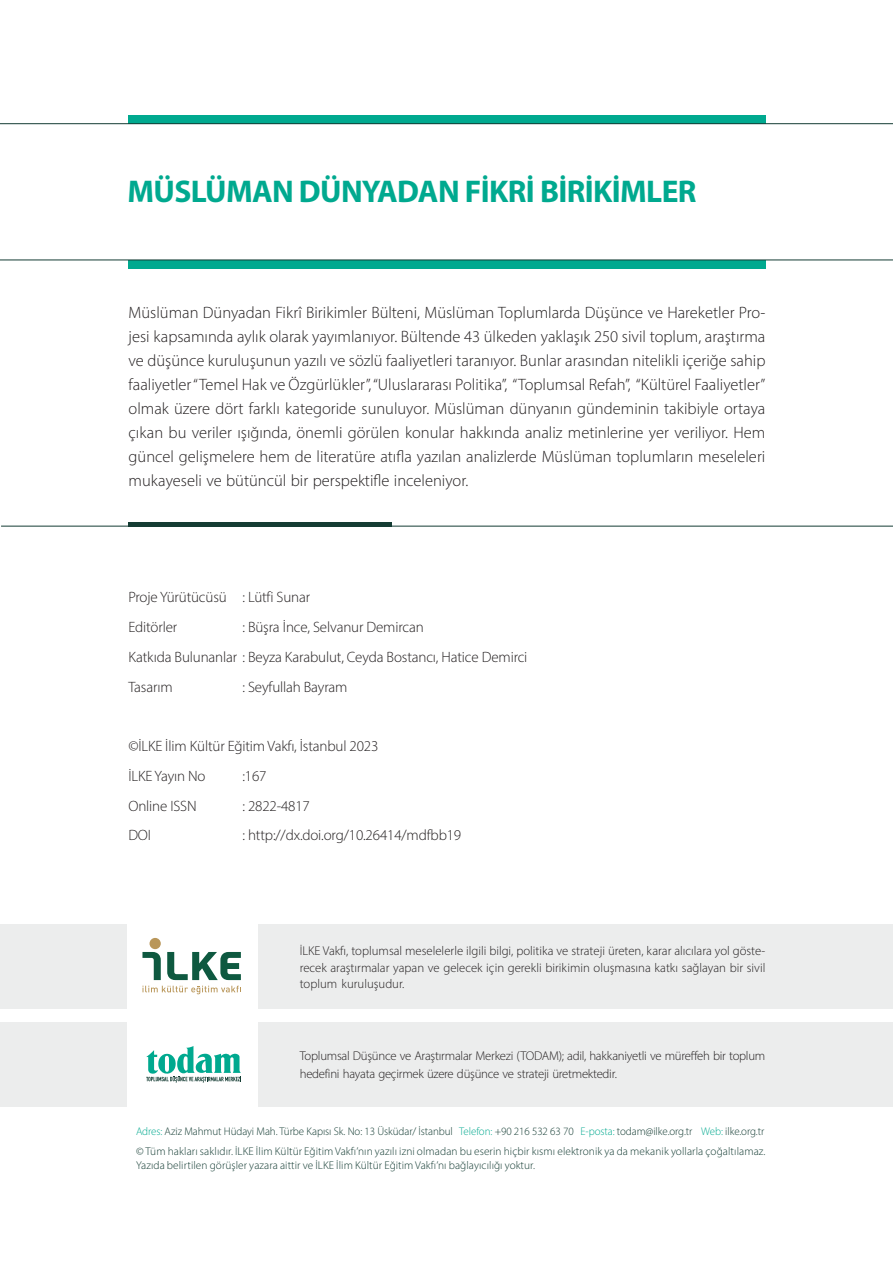
<style>
.page{position:relative;width:893px;height:1263px;background:#fff}
.page>*{position:absolute;margin:0;border:0;box-sizing:border-box;transform-origin:0 0}
.t1{font:700 31.5px "Myriad Pro";letter-spacing:-.02em;color:#00a98f}
.t2{font:300 16.5px/24px "Myriad Pro";color:#231f20;text-align:justify}
.t3{font:300 15px/29.7px "Myriad Pro";letter-spacing:-.01em;color:#231f20}
.t4{font:300 12.75px/16.8px "Myriad Pro";letter-spacing:-.02em;color:#231f20;text-align:justify}
.t5{font:300 11.25px/20.2px "Myriad Pro";letter-spacing:.01em;color:#143c33}
.s1{color:#00a98f}
</style>
<div class="page">
<hr style="left:1px;top:526px;width:892px;height:1px;background:#143c33">
<div style="left:129px;top:522px;width:263px;height:5px;background:#143c33"></div>
<div style="left:128px;top:115px;width:637px;height:8px;background:#00a98f"></div>
<div style="left:128px;top:260px;width:637px;height:9px;background:#00a98f"></div>
<hr style="left:0;top:123px;width:893px;height:1px;background:#143c33">
<hr style="left:0;top:260px;width:893px;height:1px;background:#143c33">
<div style="left:258px;top:925px;width:635px;height:84px;background:#eceded"></div>
<div style="left:258px;top:1022px;width:635px;height:84px;background:#eceded"></div>
<div style="left:0;top:925px;width:127px;height:84px;background:#eceded"></div>
<div style="left:0;top:1022px;width:127px;height:84px;background:#eceded"></div>
<svg style="left:142px;top:952px;width:19px;height:28px"></svg>
<svg style="left:167px;top:952px;width:74px;height:28px"></svg>
<div style="left:150px;top:938px;width:11px;height:11px;background:#b99659;border-radius:50%"></div>
<svg style="left:142px;top:986px;width:99px;height:8px"></svg>
<svg style="left:146px;top:1046px;width:95px;height:37px"></svg>
<h1 class="t1" style="left:128px;top:171px;width:570px">MÜSLÜMAN DÜNYADAN FİKRİ BİRİKİMLER</h1>
<p class="t2" style="left:129px;top:300px;width:638px">Müslüman Dünyadan Fikrî Birikimler Bülteni, Müslüman Toplumlarda Düşünce ve Hareketler Pro&shy;jesi kapsamında aylık olarak yayımlanıyor. Bültende 43 ülkeden yaklaşık 250 sivil toplum, araştırma ve düşünce kuruluşunun yazılı ve sözlü faaliyetleri taranıyor. Bunlar arasından nitelikli içeriğe sahip faaliyetler “Temel Hak ve Özgürlükler”, “Uluslararası Politika”, “Toplumsal Refah”, “Kültürel Faaliyetler” olmak üzere dört farklı kategoride sunuluyor. Müslüman dünyanın gündeminin takibiyle ortaya çıkan bu veriler ışığında, önemli görülen konular hakkında analiz metinlerine yer veriliyor. Hem güncel gelişmelere hem de literatüre atıfla yazılan analizlerde Müslüman toplumların meseleleri mukayeseli ve bütüncül bir perspektifle inceleniyor.</p>
<p class="t3" style="left:128px;top:582px;width:183px">Proje Yürütücüsü : Lütfi Sunar<br>Editörler</p>
<p class="t3" style="left:128px;top:612px;width:400px;text-indent:114px">: Büşra İnce, Selvanur Demircan<br>Katkıda Bulunanlar : Beyza Karabulut, Ceyda Bostancı, Hatice Demirci<br>Tasarım</p>
<p class="t3" style="left:242px;top:672px;width:107px">: Seyfullah Bayram</p>
<p class="t3" style="left:128px;top:731px;width:251px">©İLKE İlim Kültür Eğitim Vakfı, İstanbul 2023<br>İLKE Yayın No</p>
<p class="t3" style="left:242px;top:761px;width:26px">:167</p>
<p class="t3" style="left:128px;top:791px;width:70px">Online ISSN</p>
<p class="t3" style="left:242px;top:791px;width:69px">: 2822-4817</p>
<p class="t3" style="left:128px;top:820px;width:24px">DOI</p>
<p class="t3" style="left:242px;top:820px;width:220px">: http://dx.doi.org/10.26414/mdfbb19</p>
<p class="t4" style="left:300px;top:942px;width:467px">İLKE Vakfı, toplumsal meselelerle ilgili bilgi, politika ve strateji üreten, karar alıcılara yol göste&shy;recek araştırmalar yapan ve gelecek için gerekli birikimin oluşmasına katkı sağlayan bir sivil toplum kuruluşudur.</p>
<p class="t4" style="left:300px;top:1047px;width:467px;line-height:17.2px">Toplumsal Düşünce ve Araştırmalar Merkezi (TODAM); adil, hakkaniyetli ve müreffeh bir toplum hedefini hayata geçirmek üzere düşünce ve strateji üretmektedir.</p>
<p class="t5" style="left:136px;top:1120px;width:631px"><span class="s1">Adres:</span> Aziz Mahmut Hüdayi Mah. Türbe Kapısı Sk. No: 13 Üsküdar/ İstanbul <span class="s1">Telefon:</span> +90 216 532 63 70 <span class="s1">E-posta:</span> todam@ilke.org.tr <span class="s1">Web:</span> ilke.org.tr © Tüm hakları saklıdır. İLKE İlim Kültür Eğitim Vakfı’nın yazılı izni olmadan bu eserin hiçbir kısmı elektronik ya da mekanik yollarla çoğaltılamaz.</p>
<p class="t5" style="left:136px;top:1155px;width:401px">Yazıda belirtilen görüşler yazara aittir ve İLKE İlim Kültür Eğitim Vakfı’nı bağlayıcılığı yoktur.</p>
</div>
